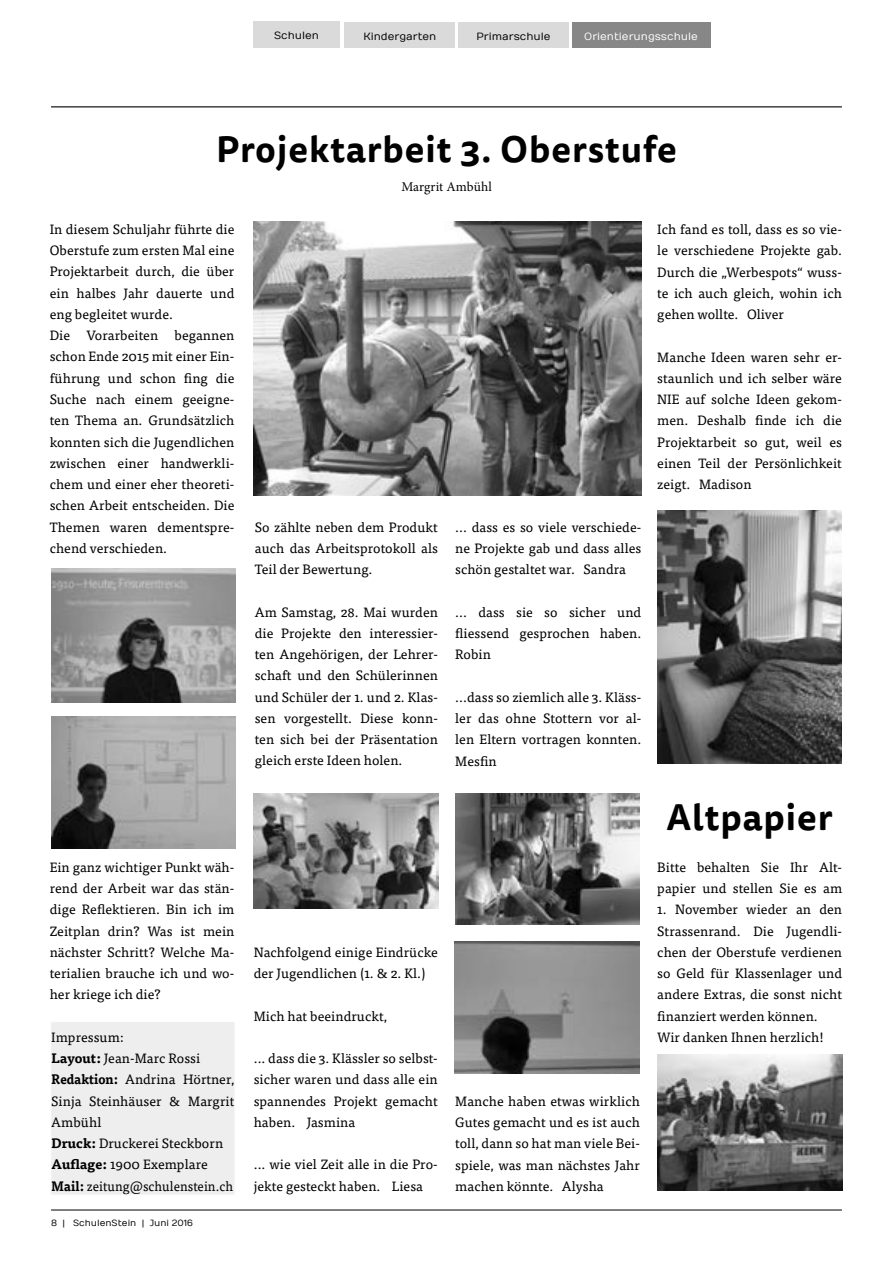
<style>
.page{position:relative;width:893px;height:1263px;background:#fff}
.page>*{position:absolute;margin:0;border:0;box-sizing:border-box;transform-origin:0 0}
.t1{font:700 36px "Tisa Sans Pro";letter-spacing:.025em;color:#000}
.t2{font:13.5px/21.3px "Tisa Pro";letter-spacing:.005em;color:#000;text-align:justify}
.t3{font:13.5px "Minion Pro";letter-spacing:-.005em;color:#000}
.t4{font:10.5px "Numans";color:#000}
.t5{font:10.5px "Numans";color:#fff}
.t6{font:9px "Numans";color:#000}
.s1{font-weight:700}
</style>
<div class="page">
<hr style="left:51px;top:1209px;width:791px;height:1px;background:#000">
<div style="left:253px;top:22px;width:87px;height:26px;background:#dadada"></div>
<div style="left:458px;top:22px;width:111px;height:26px;background:#dadada"></div>
<hr style="left:51px;top:106px;width:791px;height:1px;background:#000">
<div style="left:572px;top:22px;width:138px;height:26px;background:#878787"></div>
<div style="left:345px;top:22px;width:110px;height:26px;background:#dadada"></div>
<div style="left:50px;top:1021px;width:185px;height:174px;background:#eee"></div>
<div style="left:50px;top:1020px;width:186px;height:176px;border:2px solid #fdfdfd"></div>
<div style="left:253px;top:21px;width:87px;height:26px;background:#dadada"></div>
<img style="left:51px;top:569px;width:185px;height:134px">
<img style="left:455px;top:942px;width:184px;height:132px">
<img style="left:254px;top:221px;width:387px;height:275px">
<img style="left:51px;top:716px;width:185px;height:132px">
<img style="left:455px;top:793px;width:185px;height:132px">
<img style="left:657px;top:510px;width:185px;height:253px">
<img style="left:254px;top:793px;width:184px;height:116px">
<img style="left:657px;top:1055px;width:185px;height:136px">
<p class="t4" style="left:274px;top:29px;width:46px">Schulen</p>
<p class="t4" style="left:363px;top:30px;width:75px">Kindergarten</p>
<p class="t4" style="left:476px;top:30px;width:76px">Primarschule</p>
<p class="t5" style="left:584px;top:30px;width:115px">Orientierungsschule</p>
<h1 class="t1" style="left:216px;top:123px;width:462px">Projektarbeit 3. Oberstufe</h1>
<p class="t3" style="left:401px;top:178px;width:92px">Margrit Ambühl</p>
<p class="t2" style="left:50px;top:218px;width:186px;text-align:left">In diesem Schuljahr führte die<br>Oberstufe zum ersten Mal eine<br>Projektarbeit durch, die über ein halbes Jahr dauerte und eng begleitet wurde.<br>Die Vorarbeiten begannen schon Ende 2015 mit einer Ein&shy;führung und schon fing die<br>Suche nach einem geeigne&shy;ten Thema an. Grundsätzlich konnten sich die Jugendlichen zwischen einer handwerkli&shy;chem und einer eher theoreti&shy;schen Arbeit entscheiden. Die<br>Themen waren dementspre&shy;chend verschieden.</p>
<p class="t2" style="left:50px;top:855px;width:186px">Ein ganz wichtiger Punkt wäh&shy;rend der Arbeit war das stän&shy;dige Reflektieren. Bin ich im Zeitplan drin? Was ist mein nächster Schritt? Welche Ma&shy;terialien brauche ich und wo&shy;her kriege ich die?</p>
<p class="t2" style="left:51px;top:1026px;width:185px;text-align:left">Impressum:<br><span class="s1">Layout:</span> Jean-Marc Rossi<br><span class="s1">Redaktion:</span> Andrina Hörtner,<br>Sinja Steinhäuser &amp; Margrit<br>Ambühl<br><span class="s1">Druck:</span> Druckerei Steckborn<br><span class="s1">Auflage:</span> 1900 Exemplare<br><span class="s1">Mail:</span> zeitung@schulenstein.ch</p>
<p class="t6" style="left:51px;top:1218px;width:144px">8 | SchulenStein | Juni 2016</p>
<p class="t2" style="left:255px;top:515px;width:185px">So zählte neben dem Produkt auch das Arbeitsprotokoll als Teil der Bewertung.</p>
<p class="t2" style="left:255px;top:600px;width:185px">Am Samstag, 28. Mai wurden die Projekte den interessier&shy;ten Angehörigen, der Lehrer&shy;schaft und den Schülerinnen und Schüler der 1. und 2. Klas&shy;sen vorgestellt. Diese konn&shy;ten sich bei der Präsentation gleich erste Ideen holen.</p>
<p class="t2" style="left:254px;top:941px;width:186px">Nachfolgend einige Eindrücke der Jugendlichen (1. &amp; 2. Kl.)</p>
<p class="t2" style="left:254px;top:1004px;width:135px">Mich hat beeindruckt,</p>
<p class="t2" style="left:254px;top:1047px;width:186px">... dass die 3. Klässler so selbst&shy;sicher waren und dass alle ein spannendes Projekt gemacht haben. Jasmina</p>
<p class="t2" style="left:254px;top:1153px;width:186px">... wie viel Zeit alle in die Pro&shy;jekte gesteckt haben. Liesa</p>
<p class="t2" style="left:455px;top:515px;width:188px">... dass es so viele verschiede&shy;ne Projekte gab und dass alles schön gestaltet war. Sandra</p>
<p class="t2" style="left:455px;top:600px;width:188px">... dass sie so sicher und fliessend gesprochen haben.<br>Robin</p>
<p class="t2" style="left:455px;top:685px;width:188px">...dass so ziemlich alle 3. Kläss&shy;ler das ohne Stottern vor al&shy;len Eltern vortragen konnten.<br>Mesfin</p>
<p class="t2" style="left:657px;top:218px;width:186px">Ich fand es toll, dass es so vie&shy;le verschiedene Projekte gab.<br>Durch die „Werbespots“ wuss&shy;te ich auch gleich, wohin ich gehen wollte. Oliver</p>
<p class="t2" style="left:657px;top:345px;width:186px">Manche Ideen waren sehr er&shy;staunlich und ich selber wäre NIE auf solche Ideen gekom&shy;men. Deshalb finde ich die Projektarbeit so gut, weil es einen Teil der Persönlichkeit zeigt. Madison</p>
<h1 class="t1" style="left:666px;top:791px;width:168px">Altpapier</h1>
<p class="t2" style="left:657px;top:855px;width:186px">Bitte behalten Sie Ihr Alt&shy;papier und stellen Sie es am</p>
<p class="t2" style="left:657px;top:898px;width:186px;text-align:left">1. November wieder an den<br>Strassenrand. Die Jugendli&shy;chen der Oberstufe verdienen so Geld für Klassenlager und andere Extras, die sonst nicht finanziert werden können.<br>Wir danken Ihnen herzlich!</p>
<p class="t2" style="left:455px;top:1089px;width:186px">Manche haben etwas wirklich Gutes gemacht und es ist auch toll, dann so hat man viele Bei&shy;spiele, was man nächstes Jahr machen könnte. Alysha</p>
</div>
